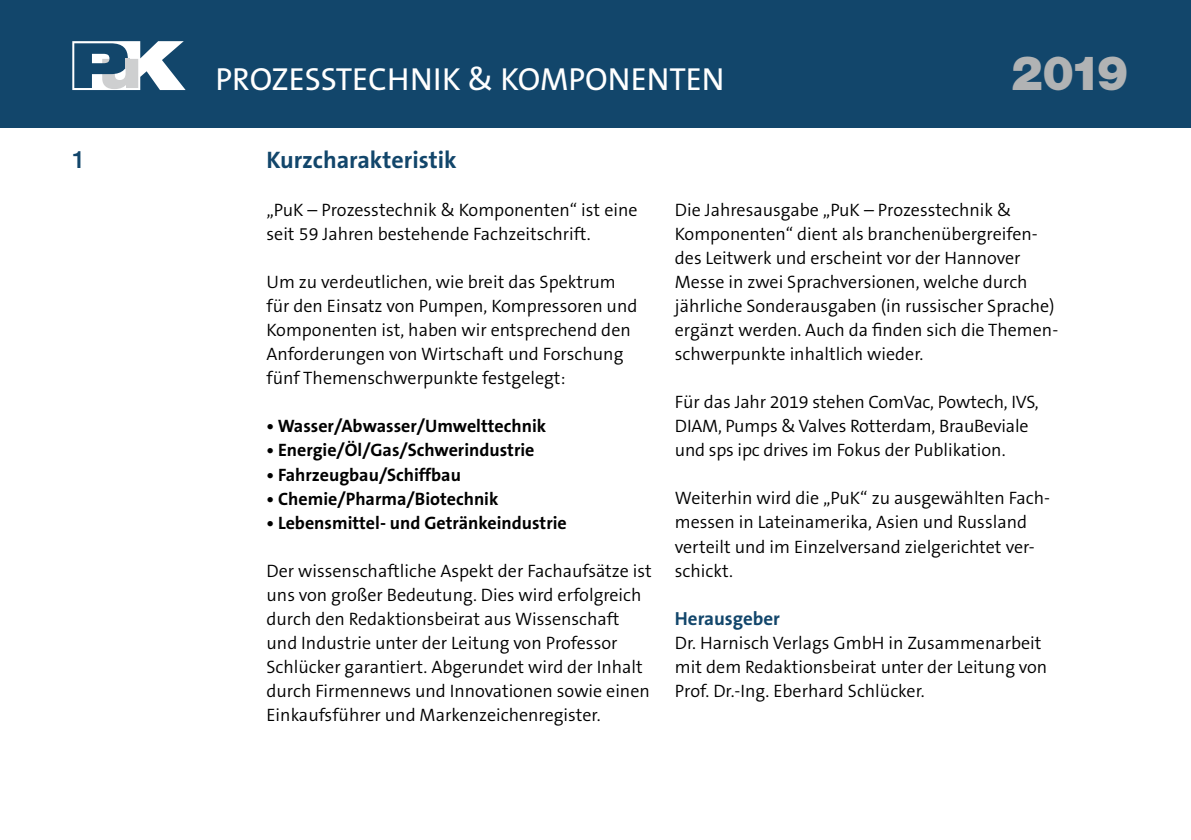
<style>
.page{position:relative;width:1191px;height:840px;background:#fff}
.page>*{position:absolute;margin:0;border:0;box-sizing:border-box;transform-origin:0 0}
.t1{font:900 47.4px "Helvetica Neue LT Std";color:#b1b3b4}
.t2{font:32px "The Sans B5 Plain";color:#fff}
.t3{font:700 24px "The Sans B7";color:#12466b}
.t4{font:500 24px "Helvetica Neue LT Std";color:#12466b}
.t5{font:700 19px "The Sans B7";color:#12466b}
.t6{font:300 18px/24px "The Sans B4";color:#000}
.t7{font:700 18px "The Sans B7";color:#000}
</style>
<div class="page">
<div style="left:0;top:0;width:1191px;height:128px;background:#12466b"></div>
<svg style="left:72px;top:41px;width:114px;height:49px"></svg>
<h2 class="t2" style="left:215px;top:62px;width:510px">PROZESSTECHNIK &amp; KOMPONENTEN</h2>
<h1 class="t1" style="left:1011px;top:45px;width:119px">2019</h1>
<h3 class="t4" style="left:72px;top:145px;width:15px">1</h3>
<h3 class="t3" style="left:266px;top:147px;width:192px">Kurzcharakteristik</h3>
<p class="t6" style="left:266px;top:198px;width:372px">„PuK – Prozesstechnik &amp; Komponenten“ ist eine seit 59 Jahren bestehende Fachzeitschrift.</p>
<p class="t6" style="left:266px;top:270px;width:372px">Um zu verdeutlichen, wie breit das Spektrum für den Einsatz von Pumpen, Kompressoren und Komponenten ist, haben wir entsprechend den Anforderungen von Wirtschaft und Forschung fünf Themenschwerpunkte festgelegt:</p>
<p class="t7" style="left:266px;top:416px;width:281px">• Wasser/Abwasser/Umwelttechnik</p>
<p class="t7" style="left:266px;top:440px;width:269px">• Energie/Öl/Gas/Schwerindustrie</p>
<p class="t7" style="left:266px;top:464px;width:196px">• Fahrzeugbau/Schiffbau</p>
<p class="t7" style="left:266px;top:488px;width:233px">• Chemie/Pharma/Biotechnik</p>
<p class="t7" style="left:266px;top:512px;width:302px">• Lebensmittel- und Getränkeindustrie</p>
<p class="t6" style="left:266px;top:558px;width:387px">Der wissenschaftliche Aspekt der Fachaufsätze ist uns von großer Bedeutung. Dies wird erfolgreich durch den Redaktionsbeirat aus Wissenschaft und Industrie unter der Leitung von Professor Schlücker garantiert. Abgerundet wird der Inhalt durch Firmennews und Innovationen sowie einen Einkaufsführer und Markenzeichenregister.</p>
<p class="t6" style="left:675px;top:198px;width:385px">Die Jahresausgabe „PuK – Prozesstechnik &amp; Komponenten“ dient als branchenübergreifen&shy;des Leitwerk und erscheint vor der Hannover Messe in zwei Sprachversionen, welche durch jährliche Sonderausgaben (in russischer Sprache) ergänzt werden. Auch da finden sich die Themen&shy;schwerpunkte inhaltlich wieder.</p>
<p class="t6" style="left:675px;top:390px;width:365px">Für das Jahr 2019 stehen ComVac, Powtech, IVS,<br>DIAM, Pumps &amp; Valves Rotterdam, BrauBeviale und sps ipc drives im Fokus der Publikation.</p>
<p class="t6" style="left:675px;top:486px;width:376px">Weiterhin wird die „PuK“ zu ausgewählten Fach&shy;messen in Lateinamerika, Asien und Russland verteilt und im Einzelversand zielgerichtet ver&shy;schickt.</p>
<p class="t5" style="left:675px;top:607px;width:107px">Herausgeber</p>
<p class="t6" style="left:675px;top:630px;width:374px">Dr. Harnisch Verlags GmbH in Zusammenarbeit mit dem Redaktionsbeirat unter der Leitung von<br>Prof. Dr.-Ing. Eberhard Schlücker.</p>
</div>
